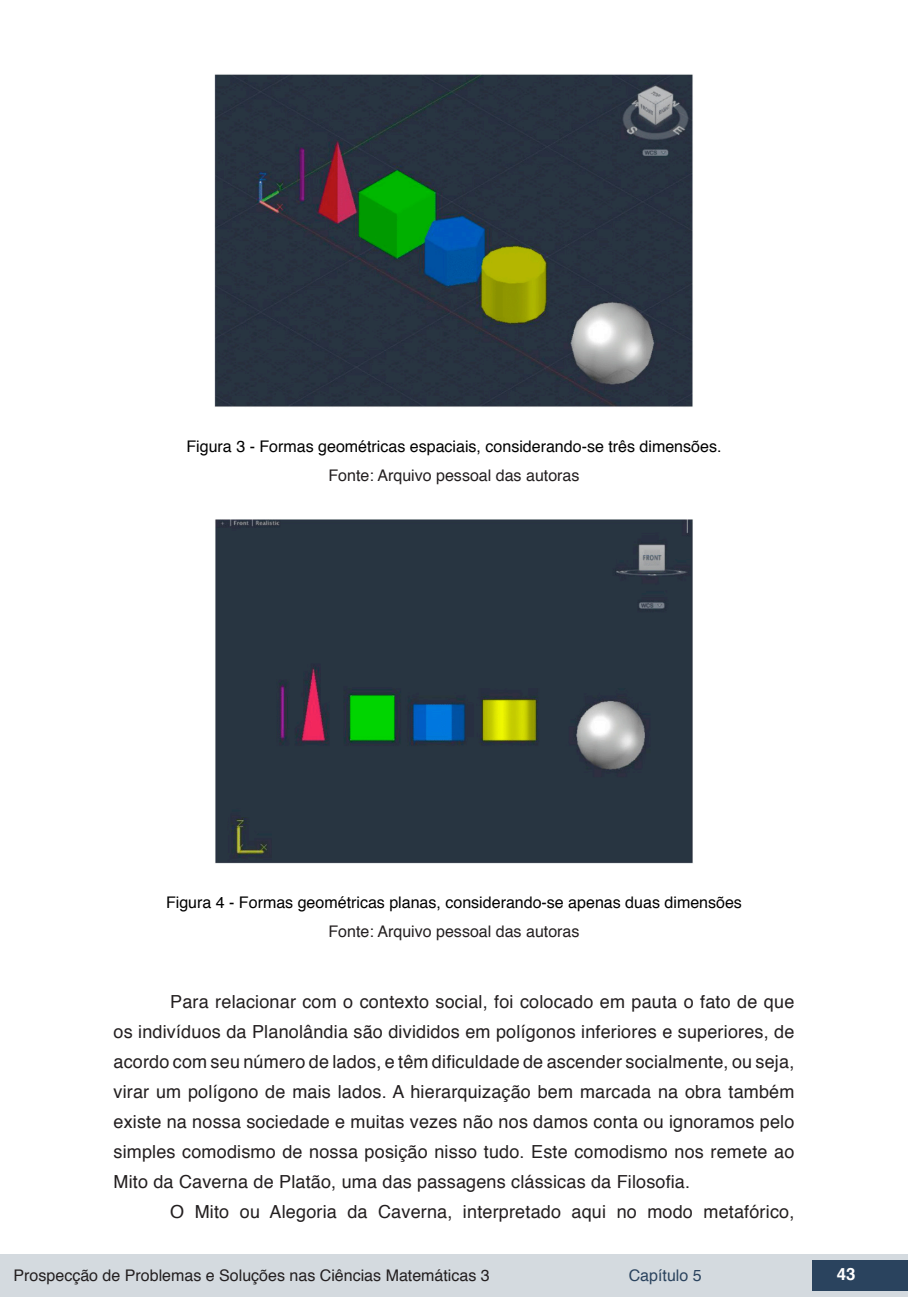
<style>
.page{position:relative;width:908px;height:1304px;background:#fff}
.page>*{position:absolute;margin:0;border:0;box-sizing:border-box;transform-origin:0 0}
.txt{font:18px/30px "Helvetica";letter-spacing:.01em;color:#231f20;text-align:justify}
.t1{font:700 16.8px "Helvetica";color:#fff}
.info_tab_graf_imag{font:16px "Helvetica";color:#000}
.fonte_tab_gra_imag{font:16px "Helvetica";color:#231f20}
.t2{font:16px "Helvetica";color:#2a435e}
</style>
<div class="page">
<div style="left:0;top:1254px;width:906px;height:43px;background:#d4dadf"></div>
<div style="left:812px;top:1261px;width:95px;height:30px;background:#2a435e"></div>
<img style="left:215px;top:74px;width:478px;height:333px">
<img style="left:215px;top:519px;width:477px;height:344px">
<p class="info_tab_graf_imag" style="left:186px;top:434px;width:536px">Figura 3 - Formas geométricas espaciais, considerando-se três dimensões.</p>
<p class="fonte_tab_gra_imag" style="left:328px;top:463px;width:252px">Fonte: Arquivo pessoal das autoras</p>
<p class="info_tab_graf_imag" style="left:166px;top:890px;width:577px">Figura 4 - Formas geométricas planas, considerando-se apenas duas dimensões</p>
<p class="fonte_tab_gra_imag" style="left:328px;top:919px;width:252px">Fonte: Arquivo pessoal das autoras</p>
<p class="txt" style="left:113px;top:988px;width:682px;text-indent:57px">Para relacionar com o contexto social, foi colocado em pauta o fato de que os indivíduos da Planolândia são divididos em polígonos inferiores e superiores, de acordo com seu número de lados, e têm dificuldade de ascender socialmente, ou seja, virar um polígono de mais lados. A hierarquização bem marcada na obra também existe na nossa sociedade e muitas vezes não nos damos conta ou ignoramos pelo simples comodismo de nossa posição nisso tudo. Este comodismo nos remete ao Mito da Caverna de Platão, uma das passagens clássicas da Filosofia.</p>
<p class="txt" style="left:170px;top:1198px;width:625px">O Mito ou Alegoria da Caverna, interpretado aqui no modo metafórico,</p>
<p class="fonte_tab_gra_imag" style="left:14px;top:1263px;width:477px">Prospecção de Problemas e Soluções nas Ciências Matemáticas 3</p>
<p class="t2" style="left:628px;top:1263px;width:74px">Capítulo 5</p>
<p class="t1" style="left:836px;top:1261px;width:20px">43</p>
</div>
